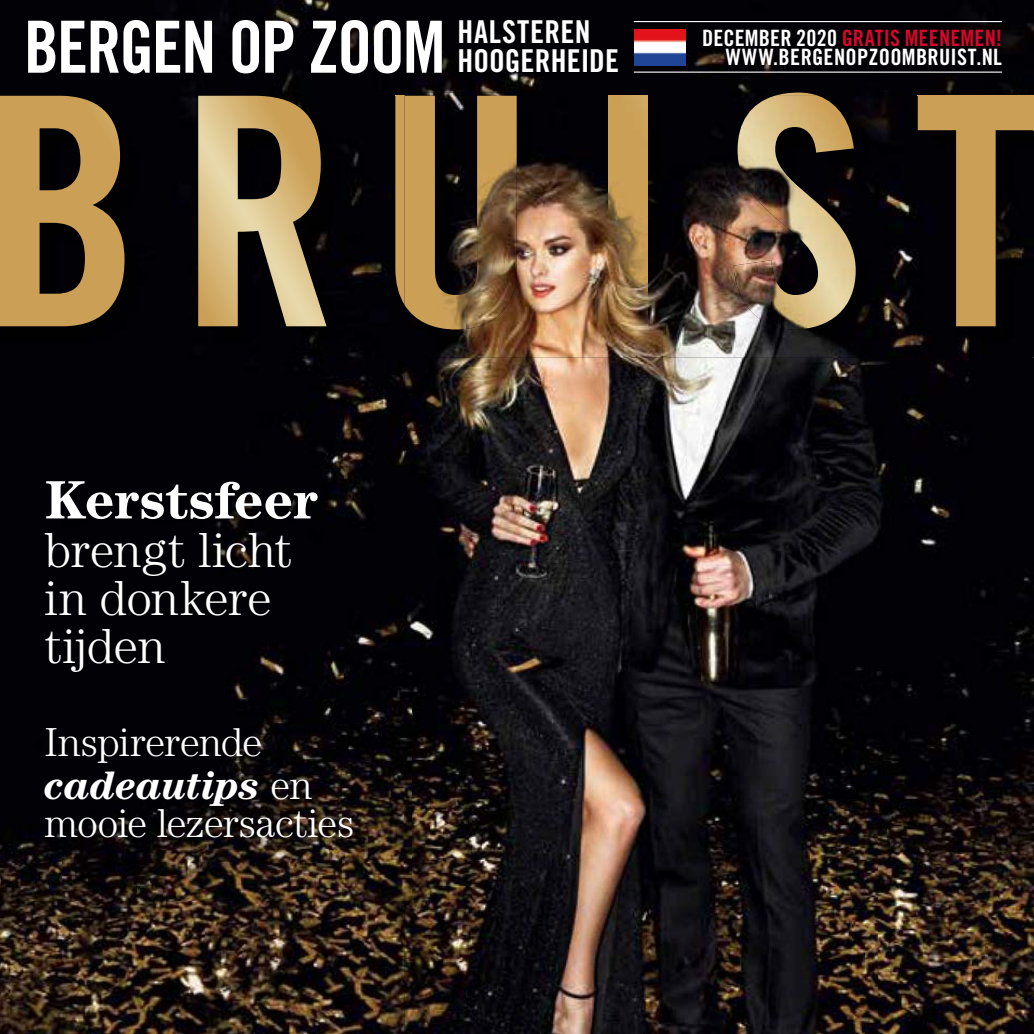
<style>
.page{position:relative;width:1034px;height:1034px;background:#fff}
.page>*{position:absolute;margin:0;border:0;box-sizing:border-box;transform-origin:0 0}
.t1{font:72px "Trade Gothic LT Std Bd Cn 20";letter-spacing:-.03em;color:#fff}
.t2{font:700 54px "Century LT";letter-spacing:-.01em;color:#fff}
.t3{font:300 49.5px/48.1px "Century LT";letter-spacing:-.01em;color:#fff}
.t4{font:300 40.5px/42.8px "Century Std";letter-spacing:-.015em;color:#fff}
.t5{font:31.5px/29px "Trade Gothic LT Std Bd Cn 20";letter-spacing:.01em;color:#fff}
.t6{font:22.5px/19.1px "Trade Gothic LT Std Bd Cn 20";letter-spacing:.01em;color:#fff;text-align:right}
.s1{color:#d6072b}
.s2{font-weight:700;font-style:italic}
</style>
<div class="page">
<img style="left:0;top:0;width:1033px;height:1033px">
<div style="left:0;top:96px;width:404px;height:261px;background:#020106"></div>
<img style="left:395px;top:96px;width:9px;height:209px">
<img style="left:198px;top:96px;width:128px;height:230px">
<img style="left:0;top:96px;width:124px;height:230px">
<div style="left:37px;top:470px;width:306px;height:227px;background:#020106"></div>
<img style="left:404px;top:92px;width:630px;height:941px">
<img style="left:1033px;top:130px;width:1px;height:227px">
<img style="left:774px;top:92px;width:44px;height:4px">
<img style="left:733px;top:96px;width:122px;height:233px">
<img style="left:917px;top:96px;width:116px;height:230px">
<img style="left:1033px;top:96px;width:1px;height:34px">
<img style="left:608px;top:96px;width:39px;height:230px">
<img style="left:404px;top:96px;width:112px;height:233px">
<img style="left:11px;top:699px;width:400px;height:201px">
<img style="left:476px;top:70px;width:557px;height:1px">
<hr style="left:633px;top:21px;width:368px;height:1px;background:#fff">
<hr style="left:633px;top:72px;width:368px;height:1px;background:#fff">
<img style="left:634px;top:29px;width:51px;height:36px">
<h1 class="t1" style="left:24px;top:3px;width:423px">BERGEN OP ZOOM</h1>
<h3 class="t5" style="left:457px;top:17px;width:163px">HALSTEREN<br>HOOGERHEIDE</h3>
<p class="t6" style="left:702px;top:28px;width:301px">DECEMBER 2020 <span class="s1">GRATIS MEENEMEN!<br></span>WWW.BERGENOPZOOMBRUIST.NL</p>
<h2 class="t2" style="left:45px;top:468px;width:274px">Kerstsfeer</h2>
<h3 class="t3" style="left:45px;top:524px;width:249px">brengt licht in donkere tijden</h3>
<h3 class="t4" style="left:45px;top:720px;width:269px">Inspirerende <span class="s2">cadeautips</span> en</h3>
<h3 class="t4" style="left:45px;top:801px;width:311px">mooie lezersacties</h3>
</div>
